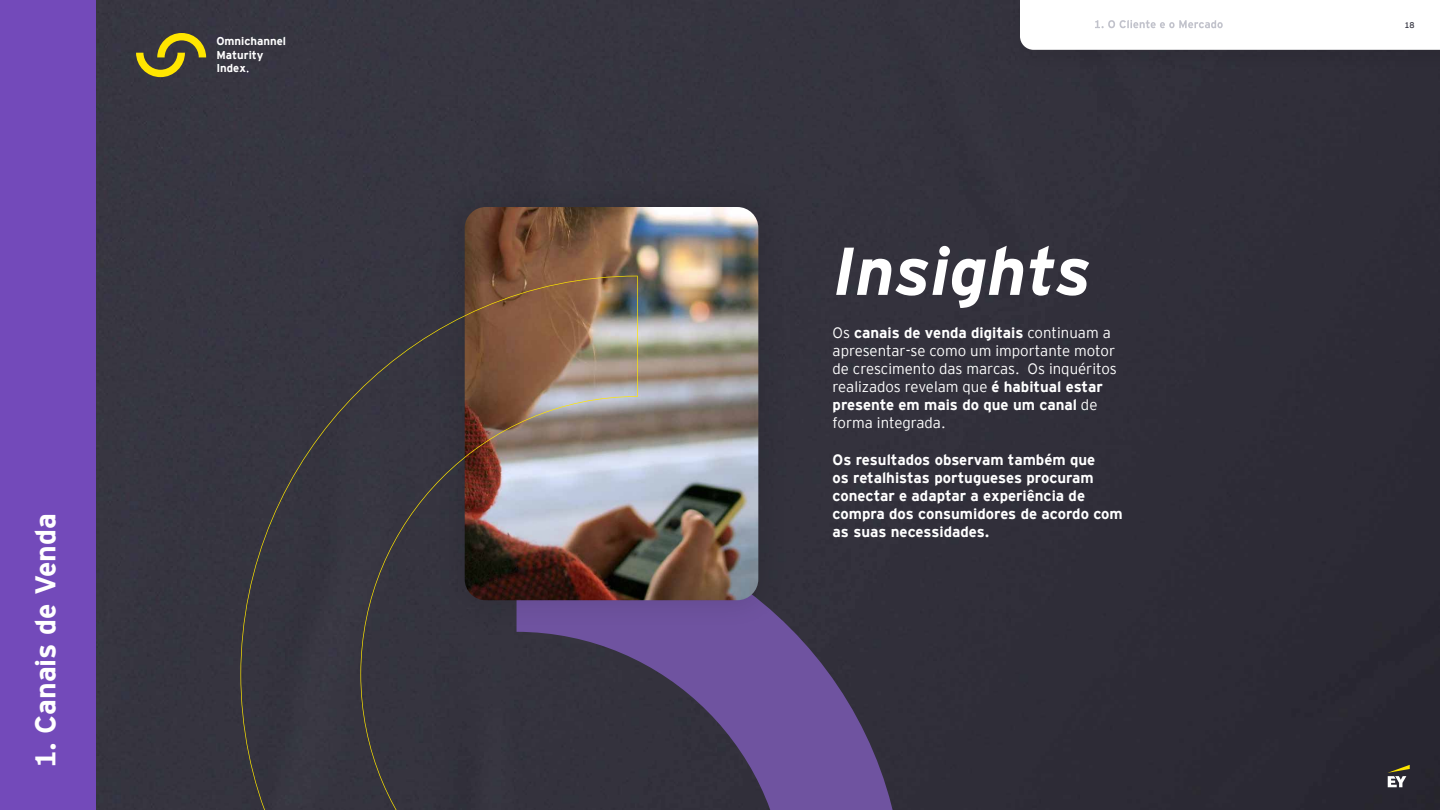
<style>
.page{position:relative;width:1440px;height:810px;background:#fff}
.page>*{position:absolute;margin:0;border:0;box-sizing:border-box;transform-origin:0 0}
.t1{font:italic 700 67.5px "EY Interstate";color:#fff}
.t2{font:700 28.5px "EY Interstate";color:#fff}
.t3{font:300 15px/18px "EY Interstate";color:#fff}
.t4{font:700 15px/18px "EY Interstate";color:#fff}
.t5{font:700 11.32px/13.6px "EY Interstate";color:#fff}
.t6{font:8.25px "EY Interstate";color:#2e2e3b}
.s1{font-weight:700}
</style>
<div class="page">
<div style="left:96px;top:0;width:1344px;height:810px;background:#32313b"></div>
<svg style="left:638px;top:514px;width:266px;height:296px;background:#4c3f66"></svg>
<div style="left:433px;top:175px;width:357px;height:457px;background:#000;opacity:.11"></div>
<img style="left:465px;top:207px;width:293px;height:393px">
<svg style="left:240px;top:276px;width:398px;height:534px;background:#4d454b"></svg>
<svg style="left:1388px;top:765px;width:22px;height:22px"></svg>
<svg style="left:136px;top:33px;width:70px;height:44px;background:#756c2c"></svg>
<div style="left:0;top:0;width:96px;height:810px;background:#734aba"></div>
<div style="left:1010px;top:0;width:430px;height:70px;background:#302e39"></div>
<div style="left:1020px;top:0;width:420px;height:50px;background:#fff"></div>
<p class="t5" style="left:216px;top:34px;width:71px">Omnichannel<br>Maturity<br>Index</p>
<h2 class="t2" style="left:25px;top:768px;width:256px;rotate:-90deg">1. Canais de Venda</h2>
<h1 class="t1" style="left:833px;top:222px;width:260px">Insights</h1>
<p class="t3" style="left:833px;top:322px;width:286px">Os <span class="s1">canais de venda digitais</span> continuam a apresentar-se como um importante motor de crescimento das marcas. Os inquéritos realizados revelam que <span class="s1">é habitual estar presente em mais do que um canal</span> de forma integrada.</p>
<p class="t4" style="left:833px;top:450px;width:292px">Os resultados observam também que<br>os retalhistas portugueses procuram conectar e adaptar a experiência de compra dos consumidores de acordo com as suas necessidades.</p>
<p class="t6" style="left:1405px;top:19px;width:12px">18</p>
</div>
